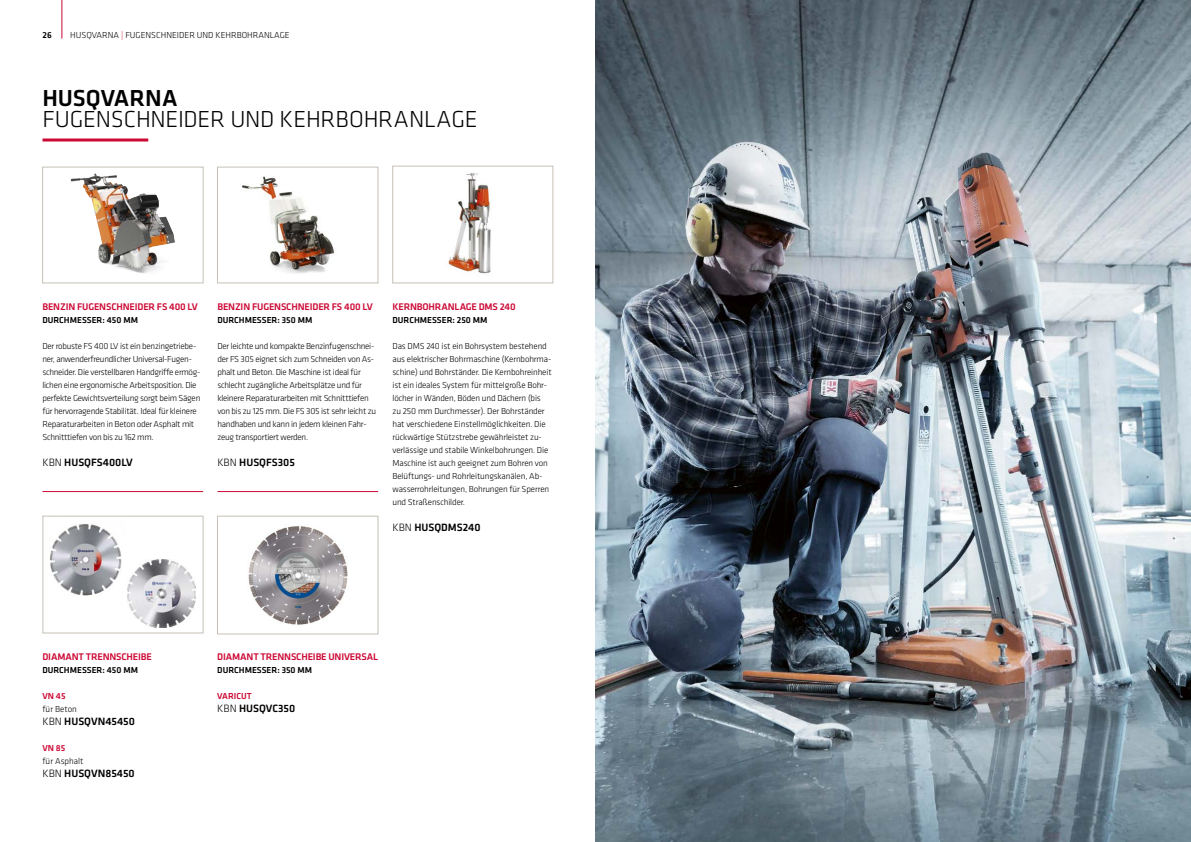
<style>
.page{position:relative;width:1191px;height:842px;background:#fff}
.page>*{position:absolute;margin:0;border:0;box-sizing:border-box;transform-origin:0 0}
.t1{font:300 24px "GC Klavika Fein";letter-spacing:-.01em;color:#000}
.t2{font:500 24px "GC Klavika Fein";color:#000}
.t3{font:500 11px "GC Klavika Fein";color:#000}
.t4{font:500 10px "GC Klavika Fein";letter-spacing:-.015em;color:#cc0935}
.t5{font:300 9px/13px "GC Klavika Fein";letter-spacing:-.03em;color:#000}
.t6{font:500 9px "GC Klavika Fein";color:#000}
.t7{font:300 9px "GC Klavika Fein";color:#000}
.t8{font:500 9px "GC Klavika Fein";color:#cc0935}
.s1{color:#cc0935}
.s2{font-weight:300}
</style>
<div class="page">
<hr style="left:61px;top:0;width:1px;height:39px;background:#cc0935">
<div style="left:43px;top:516px;width:160px;height:117px;background:#fff;border:1px solid #c7c1b8"></div>
<img style="left:71px;top:174px;width:104px;height:99px">
<div style="left:43px;top:167px;width:160px;height:116px;border:1px solid #c7c1b8"></div>
<img style="left:248px;top:526px;width:100px;height:99px">
<div style="left:217px;top:516px;width:161px;height:118px;border:1px solid #c7c1b8"></div>
<img style="left:242px;top:176px;width:93px;height:97px">
<div style="left:217px;top:167px;width:161px;height:116px;border:1px solid #c7c1b8"></div>
<img style="left:448px;top:173px;width:44px;height:101px">
<div style="left:392px;top:166px;width:161px;height:117px;border:1px solid #c7c1b8"></div>
<img style="left:49px;top:524px;width:73px;height:72px">
<img style="left:127px;top:559px;width:68px;height:68px">
<hr style="left:43px;top:139px;width:105px;height:3px;background:#cc0935">
<hr style="left:42px;top:491px;width:161px;height:1px;background:#cc0935">
<hr style="left:217px;top:491px;width:161px;height:1px;background:#cc0935">
<img style="left:595px;top:0;width:596px;height:842px">
<p class="t6" style="left:43px;top:29px;width:11px">26</p>
<p class="t7" style="left:70px;top:30px;width:221px">HUSQVARNA <span class="s1">|</span> FUGENSCHNEIDER UND KEHRBOHRANLAGE</p>
<h1 class="t2" style="left:43px;top:82px;width:137px">HUSQVARNA</h1>
<h1 class="t1" style="left:43px;top:105px;width:436px">FUGENSCHNEIDER UND KEHRBOHRANLAGE</h1>
<p class="t4" style="left:42px;top:300px;width:157px">BENZIN FUGENSCHNEIDER FS 400 LV</p>
<p class="t6" style="left:42px;top:314px;width:97px">DURCHMESSER: 450 MM</p>
<p class="t5" style="left:42px;top:339px;width:159px">Der robuste FS 400 LV ist ein benzingetriebe&shy;ner, anwenderfreundlicher Universal-Fugen&shy;schneider. Die verstellbaren Handgriffe ermög&shy;lichen eine ergonomische Arbeitsposition. Die perfekte Gewichtsverteilung sorgt beim Sägen für hervorragende Stabilität. Ideal für kleinere Reparaturarbeiten in Beton oder Asphalt mit Schnitttiefen von bis zu 162 mm.</p>
<p class="t3" style="left:42px;top:455px;width:92px"><span class="s2">KBN</span> HUSQFS400LV</p>
<p class="t4" style="left:217px;top:300px;width:157px">BENZIN FUGENSCHNEIDER FS 400 LV</p>
<p class="t6" style="left:217px;top:314px;width:96px">DURCHMESSER: 350 MM</p>
<p class="t5" style="left:217px;top:339px;width:160px">Der leichte und kompakte Benzinfugenschnei&shy;der FS 305 eignet sich zum Schneiden von As&shy;phalt und Beton. Die Maschine ist ideal für schlecht zugängliche Arbeitsplätze und für kleinere Reparaturarbeiten mit Schnitttiefen von bis zu 125 mm. Die FS 305 ist sehr leicht zu handhaben und kann in jedem kleinen Fahr&shy;zeug transportiert werden.</p>
<p class="t3" style="left:217px;top:455px;width:79px"><span class="s2">KBN</span> HUSQFS305</p>
<p class="t4" style="left:392px;top:300px;width:125px">KERNBOHRANLAGE DMS 240</p>
<p class="t6" style="left:392px;top:314px;width:97px">DURCHMESSER: 250 MM</p>
<p class="t5" style="left:392px;top:339px;width:161px">Das DMS 240 ist ein Bohrsystem bestehend aus elektrischer Bohrmaschine (Kernbohrma&shy;schine) und Bohrständer. Die Kernbohreinheit ist ein ideales System für mittelgroße Bohr&shy;löcher in Wänden, Böden und Dächern (bis<br>zu 250 mm Durchmesser). Der Bohrständer hat verschiedene Einstellmöglichkeiten. Die rückwärtige Stützstrebe gewährleistet zu&shy;verlässige und stabile Winkelbohrungen. Die Maschine ist auch geeignet zum Bohren von Belüftungs- und Rohrleitungskanälen, Ab&shy;wasserrohrleitungen, Bohrungen für Sperren und Straßenschilder.</p>
<p class="t3" style="left:392px;top:520px;width:89px"><span class="s2">KBN</span> HUSQDMS240</p>
<p class="t4" style="left:42px;top:650px;width:111px">DIAMANT TRENNSCHEIBE</p>
<p class="t6" style="left:42px;top:664px;width:97px">DURCHMESSER: 450 MM</p>
<p class="t8" style="left:42px;top:690px;width:25px">VN 45</p>
<p class="t7" style="left:42px;top:703px;width:36px">für Beton</p>
<p class="t3" style="left:42px;top:714px;width:94px"><span class="s2">KBN</span> HUSQVN45450</p>
<p class="t8" style="left:42px;top:742px;width:24px">VN 85</p>
<p class="t7" style="left:42px;top:755px;width:43px">für Asphalt</p>
<p class="t3" style="left:42px;top:766px;width:94px"><span class="s2">KBN</span> HUSQVN85450</p>
<p class="t4" style="left:217px;top:650px;width:162px">DIAMANT TRENNSCHEIBE UNIVERSAL</p>
<p class="t6" style="left:217px;top:664px;width:96px">DURCHMESSER: 350 MM</p>
<p class="t8" style="left:217px;top:690px;width:36px">VARICUT</p>
<p class="t3" style="left:217px;top:701px;width:79px"><span class="s2">KBN</span> HUSQVC350</p>
</div>
